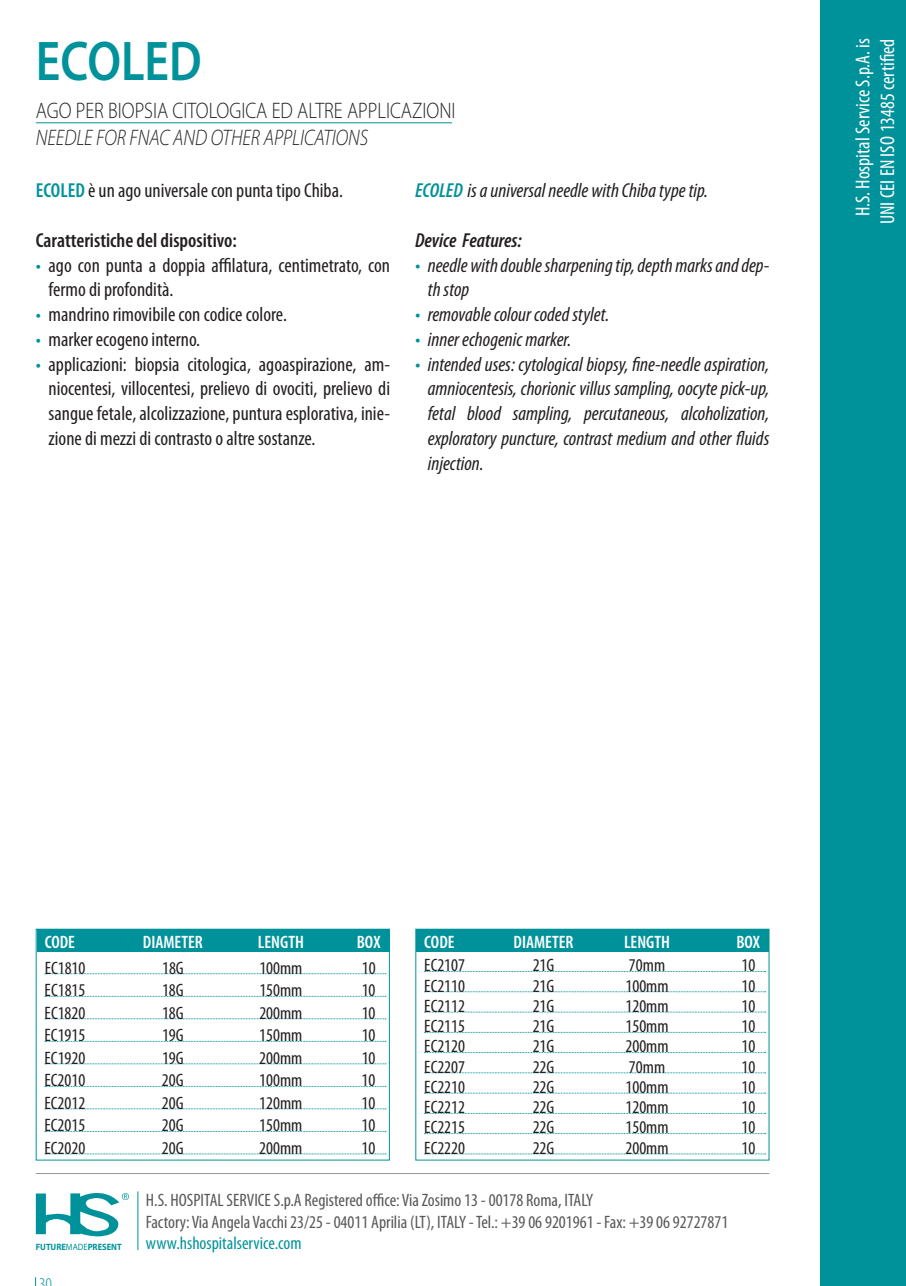
<style>
.page{position:relative;width:906px;height:1286px;background:#fff}
.page>*{position:absolute;margin:0;border:0;box-sizing:border-box;transform-origin:0 0}
.t1{font:600 56.25px "Myriad Pro";color:#00929a;scale:.85 1}
.t2{font:300 22.5px "Myriad Pro";color:#231f20;scale:.85 1}
.t3{font:italic 300 22.5px "Myriad Pro";color:#231f20;scale:.85 1}
.t4{font:italic condensed 20.25px/24.8px "Myriad Pro";color:#231f20}
.t5{font:condensed 20.25px/24.8px "Myriad Pro";color:#231f20}
.t6{font:condensed 20.25px/24.8px "Myriad Pro";color:#fff;text-align:center}
.t7{font:600 condensed 20.25px "Myriad Pro";color:#231f20}
.t8{font:italic 600 condensed 20.25px "Myriad Pro";color:#231f20}
.t9{font:condensed 18px "Myriad Pro";color:#231f20}
.t10{font:condensed 18px/21.6px "Myriad Pro";color:#57585a}
.t11{font:600 condensed 18px "Myriad Pro";color:#fff}
.t12{font:condensed 18px "Myriad Pro";color:#00929a}
.t13{font:300 condensed 18px "Myriad Pro";color:#00929a}
.t14{font:700 9.22px "Myriad";color:#00929a;scale:.92 1}
.s1{font-weight:600;color:#00929a}
.s2{color:#00929a}
.s3{font-weight:400}
</style>
<div class="page">
<div style="left:820px;top:0;width:86px;height:1285px;background:#00929a"></div>
<svg style="left:36px;top:1192px;width:93px;height:44px"></svg>
<hr style="left:137px;top:1191px;width:1px;height:58px;background:#00929a">
<hr style="left:36px;top:122px;width:416px;height:1px;background:#00929a">
<hr style="left:36px;top:1172px;width:733px;height:1px;background:#939598">
<div style="left:37px;top:929px;width:352px;height:22px;background:#00929a"></div>
<div style="left:416px;top:929px;width:353px;height:22px;background:#00929a"></div>
<svg style="left:45px;top:973px;width:341px;height:1px"></svg>
<svg style="left:45px;top:995px;width:341px;height:1px"></svg>
<svg style="left:45px;top:1018px;width:341px;height:1px"></svg>
<svg style="left:45px;top:1040px;width:341px;height:1px"></svg>
<svg style="left:45px;top:1063px;width:341px;height:1px"></svg>
<svg style="left:45px;top:1085px;width:341px;height:1px"></svg>
<svg style="left:45px;top:1108px;width:341px;height:1px"></svg>
<svg style="left:45px;top:1153px;width:341px;height:1px"></svg>
<svg style="left:424px;top:991px;width:340px;height:1px"></svg>
<svg style="left:424px;top:1011px;width:340px;height:1px"></svg>
<svg style="left:424px;top:1031px;width:340px;height:1px"></svg>
<svg style="left:424px;top:1072px;width:340px;height:1px"></svg>
<svg style="left:424px;top:1092px;width:340px;height:1px"></svg>
<svg style="left:424px;top:1112px;width:338px;height:1px"></svg>
<svg style="left:424px;top:1153px;width:340px;height:1px"></svg>
<h1 class="t1" style="left:36px;top:30px;width:197px">ECOLED</h1>
<p class="t2" style="left:36px;top:98px;width:495px">AGO PER BIOPSIA CITOLOGICA ED ALTRE APPLICAZIONI</p>
<p class="t3" style="left:36px;top:126px;width:393px">NEEDLE FOR FNAC AND OTHER APPLICATIONS</p>
<p class="t5" style="left:36px;top:179px;width:309px"><span class="s1">ECOLED</span> è un ago universale con punta tipo Chiba.</p>
<p class="t7" style="left:36px;top:229px;width:202px">Caratteristiche del dispositivo:</p>
<p class="t5" style="left:49px;top:253px;width:343px;text-indent:-13px"><span class="s2">•</span> ago con punta a doppia affilatura, centimetrato, con fermo di profondità.</p>
<p class="t5" style="left:36px;top:302px;width:253px"><span class="s2">•</span> mandrino rimovibile con codice colore.</p>
<p class="t5" style="left:36px;top:327px;width:166px"><span class="s2">•</span> marker ecogeno interno.</p>
<p class="t5" style="left:49px;top:352px;width:343px;text-align:justify;text-indent:-13px"><span class="s2">•</span> applicazioni: biopsia citologica, agoaspirazione, am&shy;niocentesi, villocentesi, prelievo di ovociti, prelievo di sangue fetale, alcolizzazione, puntura esplorativa, inie&shy;zione di mezzi di contrasto o altre sostanze.</p>
<p class="t4" style="left:415px;top:179px;width:294px"><span class="s1">ECOLED</span> is a universal needle with Chiba type tip.</p>
<p class="t8" style="left:415px;top:229px;width:108px">Device Features:</p>
<p class="t4" style="left:428px;top:253px;width:343px;text-indent:-13px"><span class="s2">•</span> needle with double sharpening tip, depth marks and dep&shy;th stop</p>
<p class="t4" style="left:415px;top:302px;width:196px"><span class="s2">•</span> removable colour coded stylet.</p>
<p class="t4" style="left:415px;top:327px;width:158px"><span class="s2">•</span> inner echogenic marker.</p>
<p class="t4" style="left:428px;top:352px;width:343px;text-align:justify;text-indent:-13px"><span class="s2">•</span> intended uses: cytological biopsy, fine-needle aspiration, amniocentesis, chorionic villus sampling, oocyte pick-up, fetal blood sampling, percutaneous, alcoholization, exploratory puncture, contrast medium and other fluids injection.</p>
<p class="t6" style="left:851px;top:224px;width:187px;rotate:-90deg">H.S. Hospital Service S.p.A. is<br>UNI CEI EN ISO 13485 certified</p>
<p class="t11" style="left:45px;top:931px;width:32px">CODE</p>
<p class="t11" style="left:143px;top:931px;width:61px">DIAMETER</p>
<p class="t11" style="left:258px;top:931px;width:48px">LENGTH</p>
<p class="t11" style="left:357px;top:931px;width:25px">BOX</p>
<p class="t9" style="left:45px;top:957px;width:42px">EC1810</p>
<p class="t9" style="left:162px;top:957px;width:23px">18G</p>
<p class="t9" style="left:259px;top:957px;width:45px">100mm</p>
<p class="t9" style="left:362px;top:957px;width:15px">10</p>
<p class="t9" style="left:45px;top:980px;width:42px">EC1815</p>
<p class="t9" style="left:162px;top:980px;width:23px">18G</p>
<p class="t9" style="left:259px;top:980px;width:45px">150mm</p>
<p class="t9" style="left:362px;top:980px;width:15px">10</p>
<p class="t9" style="left:45px;top:1002px;width:42px">EC1820</p>
<p class="t9" style="left:162px;top:1002px;width:23px">18G</p>
<p class="t9" style="left:259px;top:1002px;width:45px">200mm</p>
<p class="t9" style="left:362px;top:1002px;width:15px">10</p>
<p class="t9" style="left:45px;top:1025px;width:42px">EC1915</p>
<p class="t9" style="left:162px;top:1025px;width:23px">19G</p>
<p class="t9" style="left:259px;top:1025px;width:45px">150mm</p>
<p class="t9" style="left:362px;top:1025px;width:15px">10</p>
<p class="t9" style="left:45px;top:1047px;width:42px">EC1920</p>
<p class="t9" style="left:162px;top:1047px;width:23px">19G</p>
<p class="t9" style="left:259px;top:1047px;width:45px">200mm</p>
<p class="t9" style="left:362px;top:1047px;width:15px">10</p>
<p class="t9" style="left:45px;top:1070px;width:42px">EC2010</p>
<p class="t9" style="left:162px;top:1070px;width:23px">20G</p>
<p class="t9" style="left:259px;top:1070px;width:45px">100mm</p>
<p class="t9" style="left:362px;top:1070px;width:15px">10</p>
<p class="t9" style="left:45px;top:1092px;width:42px">EC2012</p>
<p class="t9" style="left:162px;top:1092px;width:23px">20G</p>
<p class="t9" style="left:259px;top:1092px;width:45px">120mm</p>
<p class="t9" style="left:362px;top:1092px;width:15px">10</p>
<p class="t9" style="left:45px;top:1115px;width:42px">EC2015</p>
<p class="t9" style="left:162px;top:1115px;width:23px">20G</p>
<p class="t9" style="left:259px;top:1115px;width:45px">150mm</p>
<p class="t9" style="left:362px;top:1115px;width:15px">10</p>
<p class="t9" style="left:45px;top:1137px;width:42px">EC2020</p>
<p class="t9" style="left:162px;top:1137px;width:23px">20G</p>
<p class="t9" style="left:259px;top:1137px;width:45px">200mm</p>
<p class="t9" style="left:362px;top:1137px;width:15px">10</p>
<p class="t11" style="left:424px;top:931px;width:32px">CODE</p>
<p class="t11" style="left:514px;top:931px;width:61px">DIAMETER</p>
<p class="t11" style="left:624px;top:931px;width:48px">LENGTH</p>
<p class="t11" style="left:736px;top:931px;width:25px">BOX</p>
<p class="t9" style="left:424px;top:955px;width:42px">EC2107</p>
<p class="t9" style="left:533px;top:955px;width:23px">21G</p>
<p class="t9" style="left:629px;top:955px;width:38px">70mm</p>
<p class="t9" style="left:741px;top:955px;width:15px">10</p>
<p class="t9" style="left:424px;top:975px;width:42px">EC2110</p>
<p class="t9" style="left:533px;top:975px;width:23px">21G</p>
<p class="t9" style="left:625px;top:975px;width:45px">100mm</p>
<p class="t9" style="left:741px;top:975px;width:15px">10</p>
<p class="t9" style="left:424px;top:995px;width:42px">EC2112</p>
<p class="t9" style="left:533px;top:995px;width:23px">21G</p>
<p class="t9" style="left:625px;top:995px;width:45px">120mm</p>
<p class="t9" style="left:741px;top:995px;width:15px">10</p>
<p class="t9" style="left:424px;top:1016px;width:42px">EC2115</p>
<p class="t9" style="left:533px;top:1016px;width:23px">21G</p>
<p class="t9" style="left:625px;top:1016px;width:45px">150mm</p>
<p class="t9" style="left:741px;top:1016px;width:15px">10</p>
<p class="t9" style="left:424px;top:1036px;width:42px">EC2120</p>
<p class="t9" style="left:533px;top:1036px;width:23px">21G</p>
<p class="t9" style="left:625px;top:1036px;width:45px">200mm</p>
<p class="t9" style="left:741px;top:1036px;width:15px">10</p>
<p class="t9" style="left:424px;top:1056px;width:42px">EC2207</p>
<p class="t9" style="left:533px;top:1056px;width:23px">22G</p>
<p class="t9" style="left:629px;top:1056px;width:38px">70mm</p>
<p class="t9" style="left:741px;top:1056px;width:15px">10</p>
<p class="t9" style="left:424px;top:1076px;width:42px">EC2210</p>
<p class="t9" style="left:533px;top:1076px;width:23px">22G</p>
<p class="t9" style="left:625px;top:1076px;width:45px">100mm</p>
<p class="t9" style="left:741px;top:1076px;width:15px">10</p>
<p class="t9" style="left:424px;top:1097px;width:42px">EC2212</p>
<p class="t9" style="left:533px;top:1097px;width:23px">22G</p>
<p class="t9" style="left:625px;top:1097px;width:45px">120mm</p>
<p class="t9" style="left:741px;top:1097px;width:15px">10</p>
<p class="t9" style="left:424px;top:1117px;width:42px">EC2215</p>
<p class="t9" style="left:533px;top:1117px;width:23px">22G</p>
<p class="t9" style="left:625px;top:1117px;width:45px">150mm</p>
<p class="t9" style="left:741px;top:1117px;width:15px">10</p>
<p class="t9" style="left:424px;top:1137px;width:42px">EC2220</p>
<p class="t9" style="left:533px;top:1137px;width:23px">22G</p>
<p class="t9" style="left:625px;top:1137px;width:45px">200mm</p>
<p class="t9" style="left:741px;top:1137px;width:15px">10</p>
<p class="t14" style="left:36px;top:1241px;width:95px">FUTURE<span class="s3">MADE</span>PRESENT</p>
<p class="t13" style="left:39px;top:1274px;width:14px">30</p>
<p class="t10" style="left:146px;top:1189px;width:584px">H.S. HOSPITAL SERVICE S.p.A Registered office: Via Zosimo 13 - 00178 Roma, ITALY<br>Factory: Via Angela Vacchi 23/25 - 04011 Aprilia (LT), ITALY - Tel.: +39 06 9201961 - Fax: +39 06 92727871</p>
<p class="t12" style="left:146px;top:1233px;width:157px">www.hshospitalservice.com</p>
</div>
